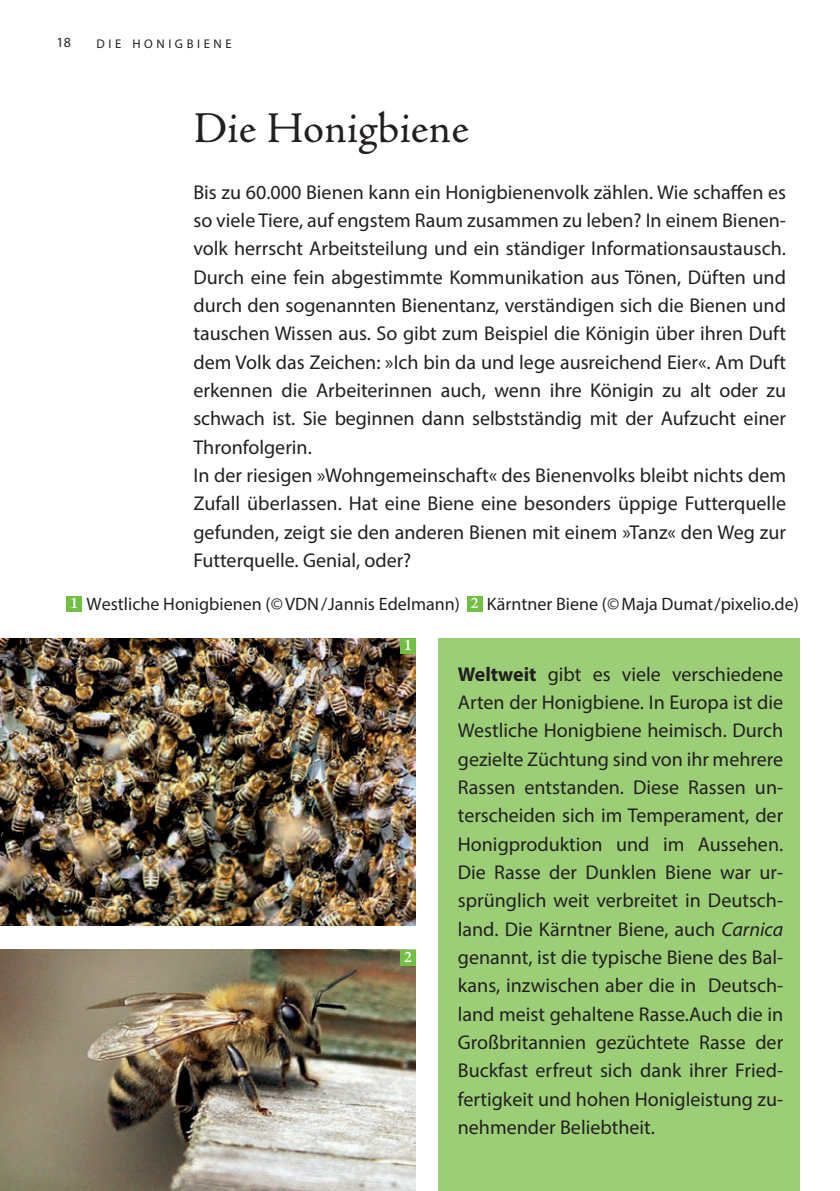
<style>
.page{position:relative;width:840px;height:1191px;background:#fff}
.page>*{position:absolute;margin:0;border:0;box-sizing:border-box;transform-origin:0 0}
.t1{font:44px "Adobe Jenson Pro";letter-spacing:.005em;color:#231f20}
.t2{font:20px/28.4px "Myriad Pro";color:#231f20}
.t3{font:18px "Myriad Pro";color:#231f20}
.t4{font:600 16px "Adobe Jenson Pro";color:#fff}
.t5{font:14px "Myriad Pro";color:#231f20}
.t6{font:12.6px "Myriad Pro";letter-spacing:.285em;color:#231f20}
.s1{font-weight:700}
.s2{font-style:italic}
</style>
<div class="page">
<img style="left:0;top:638px;width:415px;height:288px">
<img style="left:0;top:950px;width:415px;height:241px">
<div style="left:438px;top:638px;width:361px;height:553px;background:#9cce77"></div>
<div style="left:400px;top:638px;width:15px;height:15px;background:#71bf44"></div>
<div style="left:400px;top:950px;width:15px;height:15px;background:#71bf44"></div>
<div style="left:67px;top:596px;width:15px;height:15px;background:#71bf44"></div>
<div style="left:467px;top:596px;width:15px;height:15px;background:#71bf44"></div>
<p class="t5" style="left:57px;top:34px;width:16px">18</p>
<p class="t6" style="left:96px;top:36px;width:137px">DIE HONIGBIENE</p>
<h1 class="t1" style="left:193px;top:103px;width:277px">Die Honigbiene</h1>
<p class="t2" style="left:193px;top:177px;width:594px">Bis zu 60.000 Bienen kann ein Honigbienenvolk zählen. Wie schaffen es so viele Tiere, auf engstem Raum zusammen zu leben? In einem Bienen&shy;volk herrscht Arbeitsteilung und ein ständiger Informationsaustausch.<br>Durch eine fein abgestimmte Kommunikation aus Tönen, Düften und durch den sogenannten Bienentanz, verständigen sich die Bienen und tauschen Wissen aus. So gibt zum Beispiel die Königin über ihren Duft dem Volk das Zeichen: »Ich bin da und lege ausreichend Eier«. Am Duft erkennen die Arbeiterinnen auch, wenn ihre Königin zu alt oder zu schwach ist. Sie beginnen dann selbstständig mit der Aufzucht einer Thronfolgerin.<br>In der riesigen »Wohngemeinschaft« des Bienenvolks bleibt nichts dem Zufall überlassen. Hat eine Biene eine besonders üppige Futterquelle gefunden, zeigt sie den anderen Bienen mit einem »Tanz« den Weg zur Futterquelle. Genial, oder?</p>
<p class="t3" style="left:86px;top:592px;width:375px">Westliche Honigbienen (©VDN/Jannis Edelmann)</p>
<p class="t3" style="left:486px;top:592px;width:313px">Kärntner Biene (©Maja Dumat/pixelio.de)</p>
<p class="t4" style="left:70px;top:594px;width:10px">1</p>
<p class="t4" style="left:470px;top:594px;width:10px">2</p>
<p class="t4" style="left:404px;top:636px;width:10px">1</p>
<p class="t4" style="left:404px;top:948px;width:10px">2</p>
<p class="t2" style="left:457px;top:659px;width:327px;text-align:justify"><span class="s1">Weltweit</span> gibt es viele verschiedene Arten der Honigbiene. In Europa ist die Westliche Honigbiene heimisch. Durch gezielte Züchtung sind von ihr mehrere Rassen entstanden. Diese Rassen un&shy;terscheiden sich im Temperament, der Honigproduktion und im Aussehen.<br>Die Rasse der Dunklen Biene war ur&shy;sprünglich weit verbreitet in Deutsch&shy;land. Die Kärntner Biene, auch <span class="s2">Carnica </span>genannt, ist die typische Biene des Bal&shy;kans, inzwischen aber die in Deutsch&shy;land meist gehaltene Rasse.Auch die in Großbritannien gezüchtete Rasse der Buckfast erfreut sich dank ihrer Fried&shy;fertigkeit und hohen Honigleistung zu&shy;nehmender Beliebtheit.</p>
</div>
